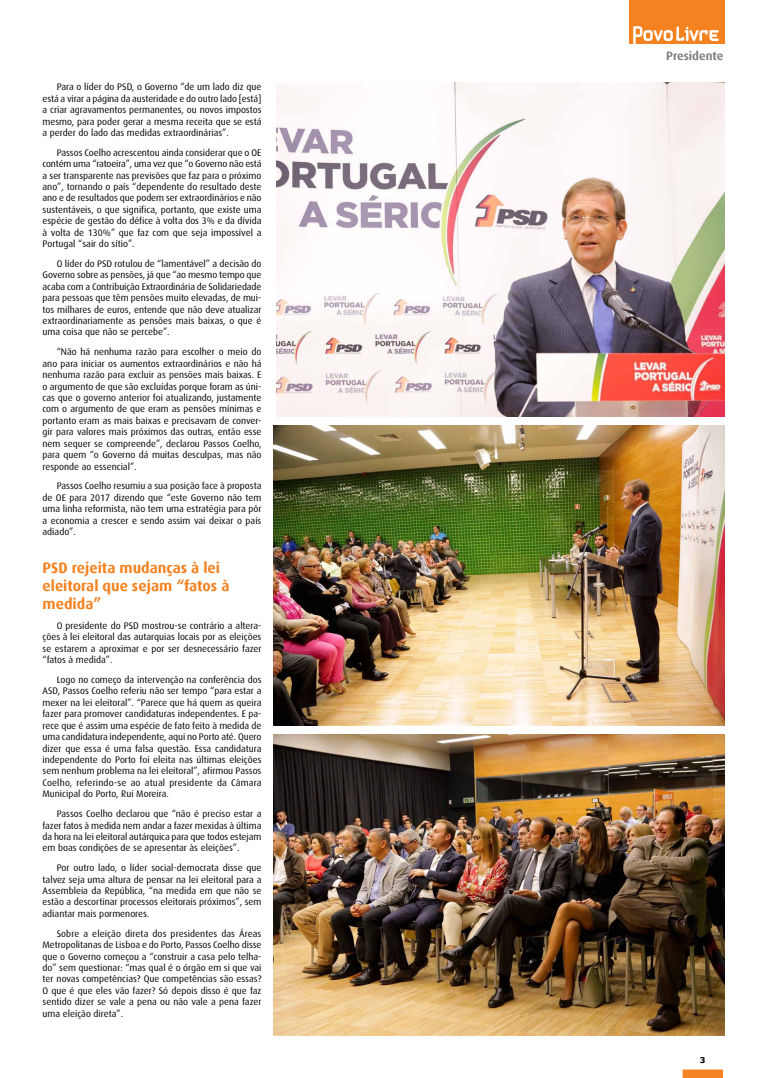
<style>
.page{position:relative;width:766px;height:1078px;background:#fff}
.page>*{position:absolute;margin:0;border:0;box-sizing:border-box;transform-origin:0 0}
.t1{font:700 15px/18px "Dax";color:#f58220}
.t2{font:700 12px "Dax";color:#808285}
.t3{font:9.5px/11.4px "Dax";color:#000;text-align:justify}
.t4{font:700 8px "Verdana";color:#000}
</style>
<div class="page">
<div style="left:682px;top:1069px;width:40px;height:8px;background:#f58220;border:1px solid #f58220"></div>
<div style="left:628px;top:0;width:96px;height:44px;background:#f58220"></div>
<svg style="left:633px;top:26px;width:85px;height:18px"></svg>
<img style="left:276px;top:83px;width:448px;height:334px">
<img style="left:273px;top:425px;width:451px;height:300px">
<img style="left:273px;top:734px;width:451px;height:301px">
<p class="t3" style="left:43px;top:81px;width:220px;text-indent:14px">Para o líder do PSD, o Governo “de um lado diz que está a virar a página da austeridade e do outro lado [está] a criar agravamentos permanentes, ou novos impostos mesmo, para poder gerar a mesma receita que se está a perder do lado das medidas extraordinárias”.</p>
<p class="t3" style="left:43px;top:147px;width:220px;text-indent:14px">Passos Coelho acrescentou ainda considerar que o OE contém uma “ratoeira”, uma vez que “o Governo não está a ser transparente nas previsões que faz para o próximo ano”, tornando o país “dependente do resultado deste ano e de resultados que podem ser extraordinários e não sustentáveis, o que significa, portanto, que existe uma espécie de gestão do défice à volta dos 3% e da dívida à volta de 130%” que faz com que seja impossível a Portugal “sair do sítio”.</p>
<p class="t3" style="left:43px;top:258px;width:220px;text-indent:14px">O líder do PSD rotulou de “lamentável” a decisão do Governo sobre as pensões, já que “ao mesmo tempo que acaba com a Contribuição Extraordinária de Solidariedade para pessoas que têm pensões muito elevadas, de mui&shy;tos milhares de euros, entende que não deve atualizar extraordinariamente as pensões mais baixas, o que é uma coisa que não se percebe”.</p>
<p class="t3" style="left:43px;top:346px;width:220px;text-indent:14px">“Não há nenhuma razão para escolher o meio do ano para iniciar os aumentos extraordinários e não há nenhuma razão para excluir as pensões mais baixas. E o argumento de que são excluídas porque foram as úni&shy;cas que o governo anterior foi atualizando, justamente com o argumento de que eram as pensões mínimas e portanto eram as mais baixas e precisavam de conver&shy;gir para valores mais próximos das outras, então esse nem sequer se compreende”, declarou Passos Coelho, para quem “o Governo dá muitas desculpas, mas não responde ao essencial”.</p>
<p class="t3" style="left:43px;top:480px;width:220px;text-indent:14px">Passos Coelho resumiu a sua posição face à proposta de OE para 2017 dizendo que “este Governo não tem uma linha reformista, não tem uma estratégia para pôr a economia a crescer e sendo assim vai deixar o país adiado”.</p>
<h1 class="t1" style="left:43px;top:558px;width:188px">PSD rejeita mudanças à lei eleitoral que sejam “fatos à medida”</h1>
<p class="t3" style="left:43px;top:620px;width:220px;text-indent:14px">O presidente do PSD mostrou-se contrário a altera&shy;ções à lei eleitoral das autarquias locais por as eleições se estarem a aproximar e por ser desnecessário fazer “fatos à medida”.</p>
<p class="t3" style="left:43px;top:674px;width:220px;text-indent:14px">Logo no começo da intervenção na conferência dos ASD, Passos Coelho referiu não ser tempo “para estar a mexer na lei eleitoral”. “Parece que há quem as queira fazer para promover candidaturas independentes. E pa&shy;rece que é assim uma espécie de fato feito à medida de uma candidatura independente, aqui no Porto até. Quero dizer que essa é uma falsa questão. Essa candidatura independente do Porto foi eleita nas últimas eleições sem nenhum problema na lei eleitoral”, afirmou Passos Coelho, referindo-se ao atual presidente da Câmara Municipal do Porto, Rui Moreira.</p>
<p class="t3" style="left:43px;top:808px;width:220px;text-indent:14px">Passos Coelho declarou que “não é preciso estar a fazer fatos à medida nem andar a fazer mexidas à última da hora na lei eleitoral autárquica para que todos estejam em boas condições de se apresentar às eleições”.</p>
<p class="t3" style="left:43px;top:862px;width:220px;text-indent:14px">Por outro lado, o líder social-democrata disse que talvez seja uma altura de pensar na lei eleitoral para a Assembleia da República, “na medida em que não se estão a descortinar processos eleitorais próximos”, sem adiantar mais pormenores.</p>
<p class="t3" style="left:43px;top:927px;width:220px;text-indent:14px">Sobre a eleição direta dos presidentes das Áreas Metropolitanas de Lisboa e do Porto, Passos Coelho disse que o Governo começou a “construir a casa pelo telha&shy;do” sem questionar: “mas qual é o órgão em si que vai ter novas competências? Que competências são essas?<br>O que é que eles vão fazer? Só depois disso é que faz sentido dizer se vale a pena ou não vale a pena fazer uma eleição direta”.</p>
<p class="t2" style="left:666px;top:49px;width:59px">Presidente</p>
<p class="t4" style="left:699px;top:1054px;width:7px">3</p>
</div>
